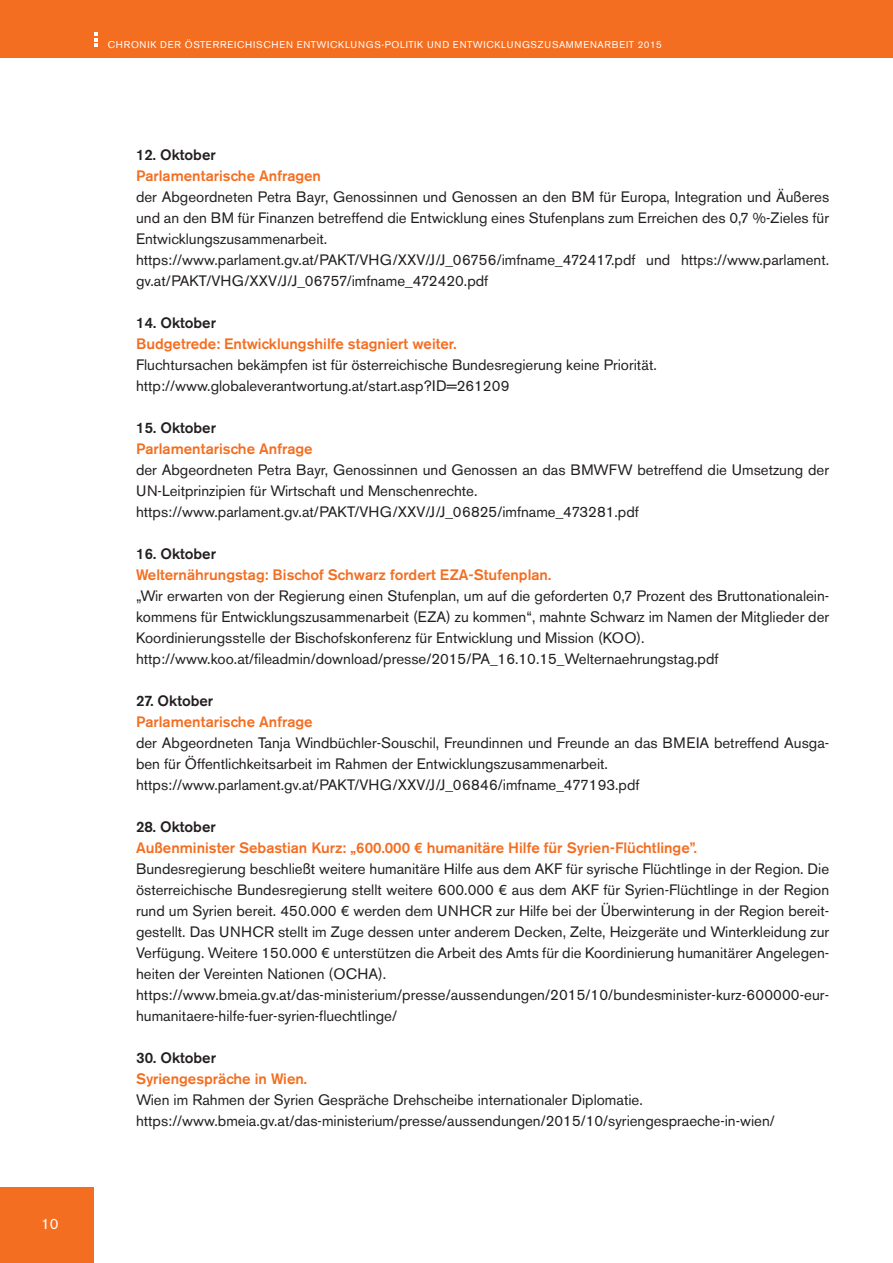
<style>
.page{position:relative;width:893px;height:1263px;background:#fff}
.page>*{position:absolute;margin:0;border:0;box-sizing:border-box;transform-origin:0 0}
.t1{font:15px/21px "Akzidenz Grotesk BE";color:#231f20}
.t2{font:500 15px "Akzidenz Grotesk BE";color:#f36e21}
.t3{font:500 15px "Akzidenz Grotesk BE";color:#231f20}
.t4{font:15px "Akzidenz Grotesk BE";color:#fff}
.t5{font:9.75px "Akzidenz Grotesk BE";letter-spacing:.07em;color:#fff}
</style>
<div class="page">
<div style="left:0;top:0;width:893px;height:58px;background:#f36e21"></div>
<div style="left:0;top:1188px;width:94px;height:75px;background:#f36e21"></div>
<svg style="left:94px;top:32px;width:3px;height:15px"></svg>
<p class="t4" style="left:41px;top:1214px;width:19px">10</p>
<p class="t5" style="left:108px;top:38px;width:556px">CHRONIK DER ÖSTERREICHISCHEN ENTWICKLUNGS-POLITIK UND ENTWICKLUNGSZUSAMMENARBEIT 2015</p>
<p class="t3" style="left:136px;top:145px;width:81px">12. Oktober</p>
<p class="t2" style="left:136px;top:166px;width:186px">Parlamentarische Anfragen</p>
<p class="t1" style="left:136px;top:186px;width:695px">der Abgeordneten Petra Bayr, Genossinnen und Genossen an den BM für Europa, Integration und Äußeres und an den BM für Finanzen betreffend die Entwicklung eines Stufenplans zum Erreichen des 0,7 %-Zieles für Entwicklungszusammenarbeit. https://www.parlament.gv.at/PAKT/VHG/XXV/J/J_06756/imfname_472417.pdf und https://www.parlament. gv.at/PAKT/VHG/XXV/J/J_06757/imfname_472420.pdf</p>
<p class="t3" style="left:136px;top:313px;width:81px">14. Oktober</p>
<p class="t2" style="left:136px;top:334px;width:322px">Budgetrede: Entwicklungshilfe stagniert weiter.</p>
<p class="t1" style="left:136px;top:354px;width:522px">Fluchtursachen bekämpfen ist für österreichische Bundesregierung keine Priorität. http://www.globaleverantwortung.at/start.asp?ID=261209</p>
<p class="t3" style="left:136px;top:418px;width:81px">15. Oktober</p>
<p class="t2" style="left:136px;top:439px;width:178px">Parlamentarische Anfrage</p>
<p class="t1" style="left:136px;top:459px;width:694px">der Abgeordneten Petra Bayr, Genossinnen und Genossen an das BMWFW betreffend die Umsetzung der<br>UN-Leitprinzipien für Wirtschaft und Menschenrechte. https://www.parlament.gv.at/PAKT/VHG/XXV/J/J_06825/imfname_473281.pdf</p>
<p class="t3" style="left:136px;top:544px;width:81px">16. Oktober</p>
<p class="t2" style="left:136px;top:565px;width:417px">Welternährungstag: Bischof Schwarz fordert EZA-Stufenplan.</p>
<p class="t1" style="left:136px;top:585px;width:695px">„Wir erwarten von der Regierung einen Stufenplan, um auf die geforderten 0,7 Prozent des Bruttonationalein&shy;kommens für Entwicklungszusammenarbeit (EZA) zu kommen“, mahnte Schwarz im Namen der Mitglieder der Koordinierungsstelle der Bischofskonferenz für Entwicklung und Mission (KOO). http://www.koo.at/fileadmin/download/presse/2015/PA_16.10.15_Welternaehrungstag.pdf</p>
<p class="t3" style="left:136px;top:691px;width:79px">27. Oktober</p>
<p class="t2" style="left:136px;top:712px;width:178px">Parlamentarische Anfrage</p>
<p class="t1" style="left:136px;top:732px;width:695px">der Abgeordneten Tanja Windbüchler-Souschil, Freundinnen und Freunde an das BMEIA betreffend Ausga&shy;ben für Öffentlichkeitsarbeit im Rahmen der Entwicklungszusammenarbeit. https://www.parlament.gv.at/PAKT/VHG/XXV/J/J_06846/imfname_477193.pdf</p>
<p class="t3" style="left:136px;top:817px;width:81px">28. Oktober</p>
<p class="t2" style="left:136px;top:838px;width:562px">Außenminister Sebastian Kurz: „600.000 € humanitäre Hilfe für Syrien-Flüchtlinge”.</p>
<p class="t1" style="left:136px;top:858px;width:695px">Bundesregierung beschließt weitere humanitäre Hilfe aus dem AKF für syrische Flüchtlinge in der Region. Die österreichische Bundesregierung stellt weitere 600.000 € aus dem AKF für Syrien-Flüchtlinge in der Region rund um Syrien bereit. 450.000 € werden dem UNHCR zur Hilfe bei der Überwinterung in der Region bereit&shy;gestellt. Das UNHCR stellt im Zuge dessen unter anderem Decken, Zelte, Heizgeräte und Winterkleidung zur Verfügung. Weitere 150.000 € unterstützen die Arbeit des Amts für die Koordinierung humanitärer Angelegen&shy;heiten der Vereinten Nationen (OCHA). https://www.bmeia.gv.at/das-ministerium/presse/aussendungen/2015/10/bundesminister-kurz-600000-eur&shy;humanitaere-hilfe-fuer-syrien-fluechtlinge/</p>
<p class="t3" style="left:136px;top:1048px;width:81px">30. Oktober</p>
<p class="t2" style="left:136px;top:1069px;width:172px">Syriengespräche in Wien.</p>
<p class="t1" style="left:136px;top:1089px;width:640px">Wien im Rahmen der Syrien Gespräche Drehscheibe internationaler Diplomatie. https://www.bmeia.gv.at/das-ministerium/presse/aussendungen/2015/10/syriengespraeche-in-wien/</p>
</div>
